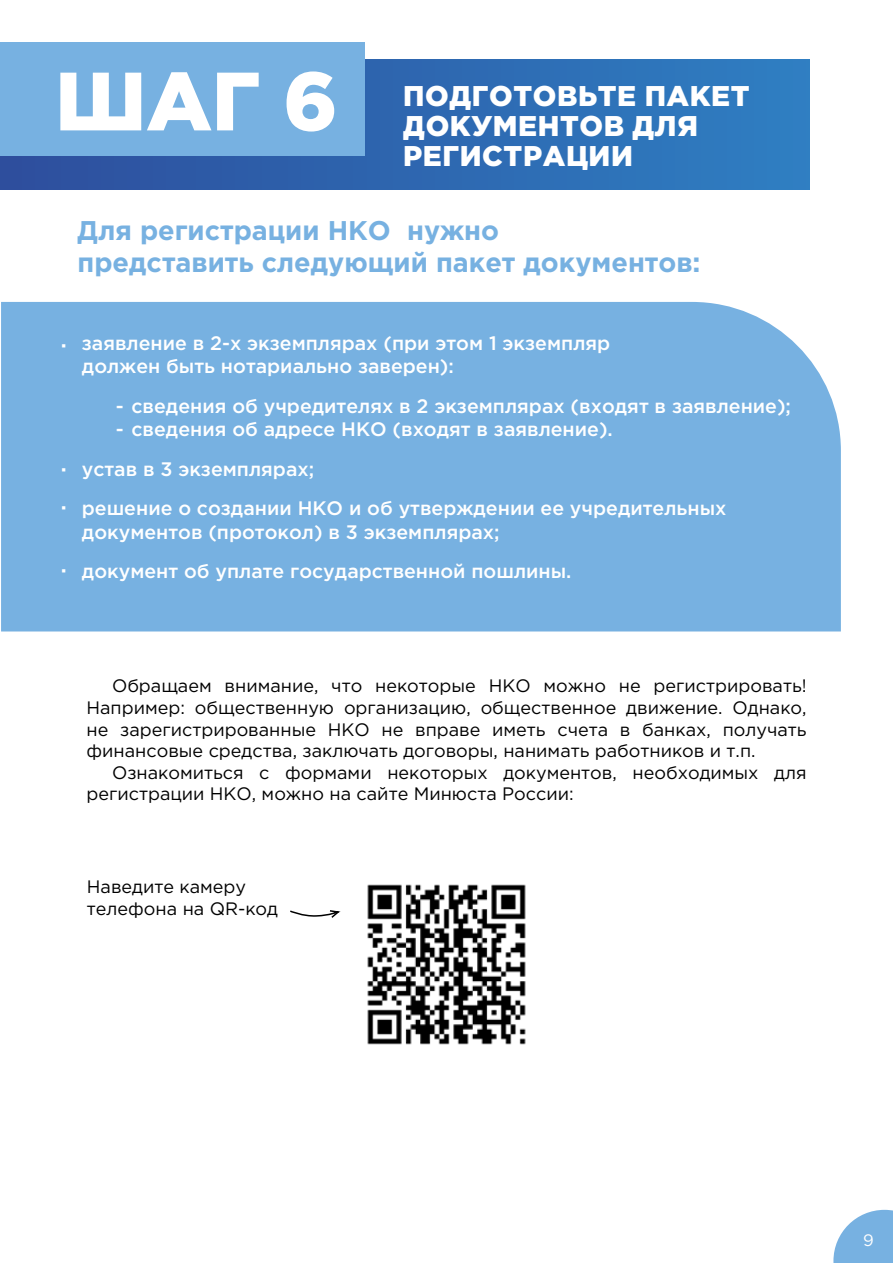
<style>
.page{position:relative;width:893px;height:1263px;background:#fff}
.page>*{position:absolute;margin:0;border:0;box-sizing:border-box;transform-origin:0 0}
.t1{font:900 82.5px "Gotham Pro";color:#fff}
.t2{font:900 28.5px/30px "Gotham Pro";letter-spacing:.02em;color:#fff}
.t3{font:700 27px/32.4px "Gotham Pro";color:#77b1e1}
.t4{font:500 19.5px/39.6px "Gotham Pro";color:#fff}
.t5{font:18px/21.6px "Gotham Pro";color:#000}
.t6{font:900 16.5px "Gotham Pro";color:#fff}
.t7{font:16.5px "Gotham Pro";color:#fff}
</style>
<div class="page">
<svg style="left:833px;top:1210px;width:60px;height:53px"></svg>
<div style="left:0;top:60px;width:809px;height:129px;background:linear-gradient(to right,#2d4d9d,#2f7fc2)"></div>
<div style="left:0;top:43px;width:364px;height:113px;background:#77b1e1"></div>
<div style="left:1px;top:302px;width:840px;height:329px;background:#77b1e1"></div>
<img style="left:367px;top:884px;width:159px;height:161px">
<svg style="left:290px;top:910px;width:51px;height:8px"></svg>
<h1 class="t1" style="left:55px;top:53px;width:284px">ШАГ 6</h1>
<h2 class="t2" style="left:403px;top:80px;width:348px">ПОДГОТОВЬТЕ ПАКЕТ<br>ДОКУМЕНТОВ ДЛЯ<br>РЕГИСТРАЦИИ</h2>
<h3 class="t3" style="left:78px;top:213px;width:624px">Для регистрации НКО нужно<br>представить следующий пакет документов:</h3>
<p class="t6" style="left:62px;top:336px;width:6px">·</p>
<p class="t6" style="left:62px;top:460px;width:6px">·</p>
<p class="t6" style="left:62px;top:498px;width:6px">·</p>
<p class="t6" style="left:62px;top:561px;width:6px">·</p>
<p class="t4" style="left:82px;top:331px;width:530px;line-height:23.4px">заявление в 2-х экземплярах (при этом 1 экземпляр должен быть нотариально заверен):</p>
<p class="t4" style="left:116px;top:385px;width:677px">- сведения об учредителях в 2 экземплярах (входят в заявление);</p>
<p class="t4" style="left:82px;top:409px;width:646px;text-indent:34px">- сведения об адресе НКО (входят в заявление).<br>устав в 3 экземплярах;<br>решение о создании НКО и об утверждении ее учредительных</p>
<p class="t4" style="left:82px;top:511px;width:491px">документов (протокол) в 3 экземплярах; документ об уплате государственной пошлины.</p>
<p class="t5" style="left:87px;top:675px;width:722px;text-align:justify;text-indent:26px">Обращаем внимание, что некоторые НКО можно не регистрировать!<br>Например: общественную организацию, общественное движение. Однако, не зарегистрированные НКО не вправе иметь счета в банках, получать финансовые средства, заключать договоры, нанимать работников и т.п.</p>
<p class="t5" style="left:87px;top:762px;width:721px;text-indent:26px">Ознакомиться с формами некоторых документов, необходимых для регистрации НКО, можно на сайте Минюста России:</p>
<p class="t5" style="left:87px;top:876px;width:193px">Наведите камеру телефона на QR-код</p>
<p class="t7" style="left:863px;top:1231px;width:12px">9</p>
</div>
